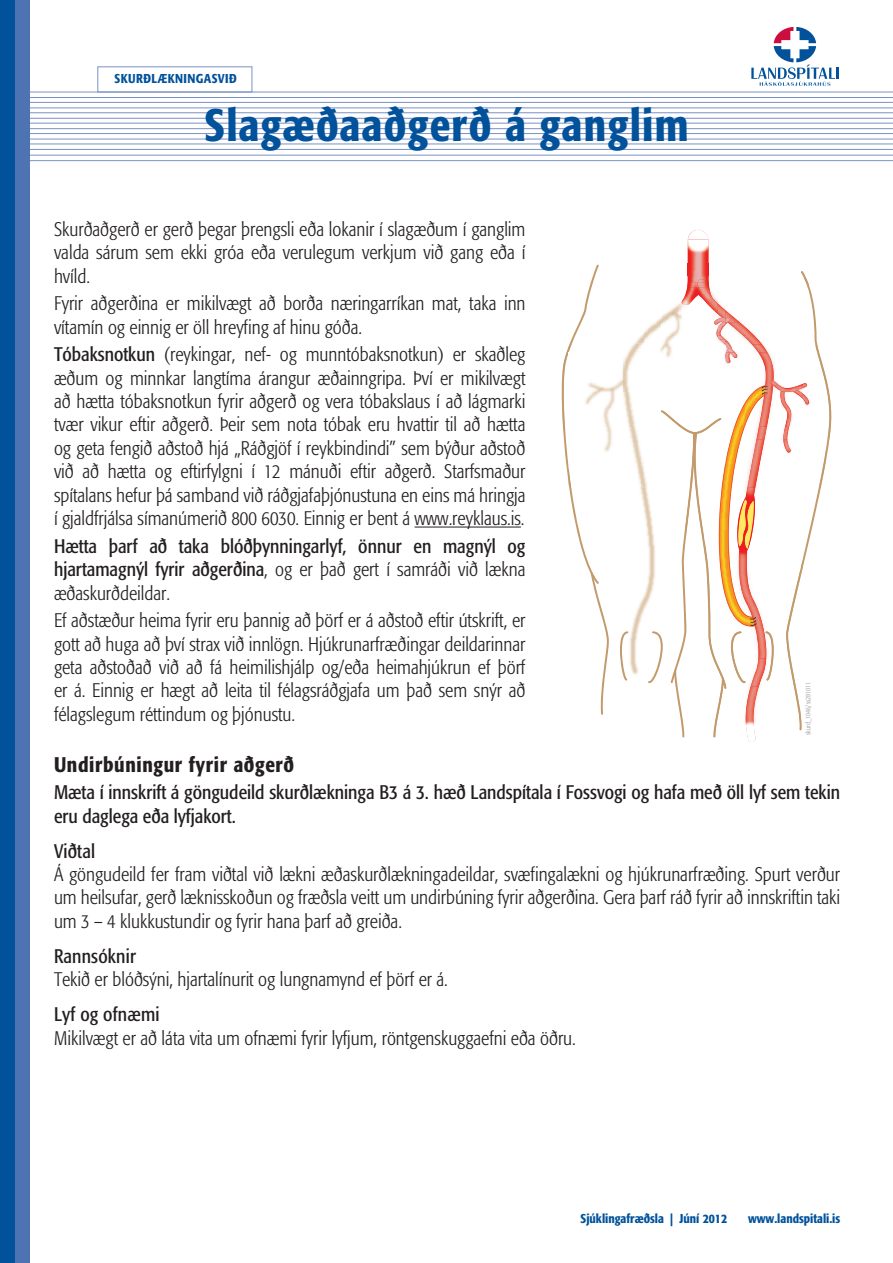
<style>
.page{position:relative;width:893px;height:1263px;background:#fff}
.page>*{position:absolute;margin:0;border:0;box-sizing:border-box;transform-origin:0 0}
.Fyrirsagnir_Bold{font:500 condensed 45px "Formata";letter-spacing:.03em;color:#01529b}
.Fyrirsagnir{font:500 condensed 21px "Formata";letter-spacing:.03em;color:#231f20}
.Meginmál_formata_lig{font:300 condensed 19.5px/23.4px "Formata";color:#231f20;text-align:justify}
.Meginmál_formata_lig-2{font:condensed 19.5px/23.4px "Formata";color:#231f20;text-align:justify}
.Millifyrirsagnir{font:condensed 19.5px "Formata";letter-spacing:.01em;color:#231f20}
.Meginmál_formata_lig-3{font:500 condensed 12.75px "Formata";color:#01529b}
.Meginmál_formata_lig-4{font:500 condensed 12.75px "Formata";letter-spacing:.03em;color:#01529b}
.t1{font:300 condensed 6.9px "Formata";color:#939598}
.s1{font-weight:400}
.s2{font-weight:300}
</style>
<div class="page">
<div style="left:97px;top:66px;width:155px;height:26px;border:1px solid #7b91c4"></div>
<hr style="left:0;top:92px;width:893px;height:1px;background:#7b91c4">
<hr style="left:0;top:97px;width:893px;height:1px;background:#7b91c4">
<hr style="left:0;top:102px;width:893px;height:1px;background:#7b91c4">
<hr style="left:0;top:108px;width:893px;height:1px;background:#7b91c4">
<hr style="left:0;top:112px;width:893px;height:1px;background:#7b91c4">
<hr style="left:0;top:118px;width:893px;height:1px;background:#7b91c4">
<hr style="left:0;top:123px;width:893px;height:1px;background:#7b91c4">
<hr style="left:0;top:128px;width:893px;height:1px;background:#7b91c4">
<hr style="left:0;top:133px;width:893px;height:1px;background:#7b91c4">
<hr style="left:0;top:139px;width:893px;height:1px;background:#7b91c4">
<hr style="left:0;top:144px;width:893px;height:1px;background:#7b91c4">
<hr style="left:0;top:149px;width:893px;height:1px;background:#7b91c4">
<hr style="left:0;top:155px;width:893px;height:1px;background:#7b91c4">
<hr style="left:0;top:160px;width:893px;height:1px;background:#7b91c4">
<hr style="left:415px;top:526px;width:106px;height:1px;background:#231f20">
<div style="left:0;top:0;width:15px;height:1263px;background:#01529b"></div>
<div style="left:15px;top:0;width:15px;height:1263px;background:#4e73b2"></div>
<svg style="left:751px;top:27px;width:88px;height:59px"></svg>
<img style="left:561px;top:381px;width:1px;height:22px">
<img style="left:609px;top:439px;width:3px;height:11px">
<img style="left:609px;top:381px;width:11px;height:58px">
<svg style="left:562px;top:265px;width:47px;height:450px"></svg>
<img style="left:688px;top:230px;width:20px;height:10px">
<img style="left:687px;top:240px;width:22px;height:23px">
<svg style="left:620px;top:263px;width:212px;height:479px"></svg>
<p class="Meginmál_formata_lig-4" style="left:115px;top:71px;width:124px">SKURÐLÆKNINGASVIÐ</p>
<p class="Fyrirsagnir_Bold" style="left:204px;top:98px;width:486px">Slagæðaaðgerð á ganglim</p>
<p class="Meginmál_formata_lig" style="left:54px;top:217px;width:473px">Skurðaðgerð er gerð þegar þrengsli eða lokanir í slagæðum í ganglim valda sárum sem ekki gróa eða verulegum verkjum við gang eða í hvíld.</p>
<p class="Meginmál_formata_lig" style="left:54px;top:292px;width:473px">Fyrir aðgerðina er mikilvægt að borða næringarríkan mat, taka inn vítamín og einnig er öll hreyfing af hinu góða.</p>
<p class="Meginmál_formata_lig" style="left:54px;top:343px;width:473px"><span class="s1">Tóbaksnotkun</span> (reykingar, nef- og munntóbaksnotkun) er skaðleg æðum og minnkar langtíma árangur æðainngripa. Því er mikilvægt að hætta tóbaksnotkun fyrir aðgerð og vera tóbakslaus í að lágmarki tvær vikur eftir aðgerð. Þeir sem nota tóbak eru hvattir til að hætta og geta fengið aðstoð hjá „Ráðgjöf í reykbindindi” sem býður aðstoð við að hætta og eftirfylgni í 12 mánuði eftir aðgerð. Starfsmaður spítalans hefur þá samband við ráðgjafaþjónustuna en eins má hringja í gjaldfrjálsa símanúmerið 800 6030. Einnig er bent á www.reyklaus.is.</p>
<p class="Meginmál_formata_lig-2" style="left:54px;top:534px;width:473px">Hætta þarf að taka blóðþynningarlyf, önnur en magnýl og hjartamagnýl fyrir aðgerðina<span class="s2">, og er það gert í samráði við lækna æðaskurðdeildar.</span></p>
<p class="Meginmál_formata_lig" style="left:54px;top:609px;width:473px">Ef aðstæður heima fyrir eru þannig að þörf er á aðstoð eftir útskrift, er gott að huga að því strax við innlögn. Hjúkrunarfræðingar deildarinnar geta aðstoðað við að fá heimilishjálp og/eða heimahjúkrun ef þörf er á. Einnig er hægt að leita til félagsráðgjafa um það sem snýr að félagslegum réttindum og þjónustu.</p>
<p class="Fyrirsagnir" style="left:54px;top:751px;width:242px">Undirbúningur fyrir aðgerð</p>
<p class="Meginmál_formata_lig-2" style="left:54px;top:781px;width:788px">Mæta í innskrift á göngudeild skurðlækninga B3 á 3. hæð Landspítala í Fossvogi og hafa með öll lyf sem tekin eru daglega eða lyfjakort.</p>
<p class="Millifyrirsagnir" style="left:54px;top:839px;width:43px">Viðtal</p>
<p class="Meginmál_formata_lig" style="left:54px;top:863px;width:788px">Á göngudeild fer fram viðtal við lækni æðaskurðlækningadeildar, svæfingalækni og hjúkrunarfræðing. Spurt verður um heilsufar, gerð læknisskoðun og fræðsla veitt um undirbúning fyrir aðgerðina. Gera þarf ráð fyrir að innskriftin taki um 3 – 4 klukkustundir og fyrir hana þarf að greiða.</p>
<p class="Millifyrirsagnir" style="left:54px;top:944px;width:84px">Rannsóknir</p>
<p class="Meginmál_formata_lig" style="left:54px;top:968px;width:395px">Tekið er blóðsýni, hjartalínurit og lungnamynd ef þörf er á.</p>
<p class="Millifyrirsagnir" style="left:54px;top:1003px;width:107px">Lyf og ofnæmi</p>
<p class="Meginmál_formata_lig" style="left:54px;top:1026px;width:523px">Mikilvægt er að láta vita um ofnæmi fyrir lyfjum, röntgenskuggaefni eða öðru.</p>
<p class="t1" style="left:804px;top:735px;width:55px;rotate:-90deg">skurd_1046/ss281011</p>
<p class="Meginmál_formata_lig-3" style="left:580px;top:1211px;width:148px">Sjúklingafræðsla | Júní 2012</p>
<p class="Meginmál_formata_lig-3" style="left:748px;top:1211px;width:94px">www.landspitali.is</p>
</div>
